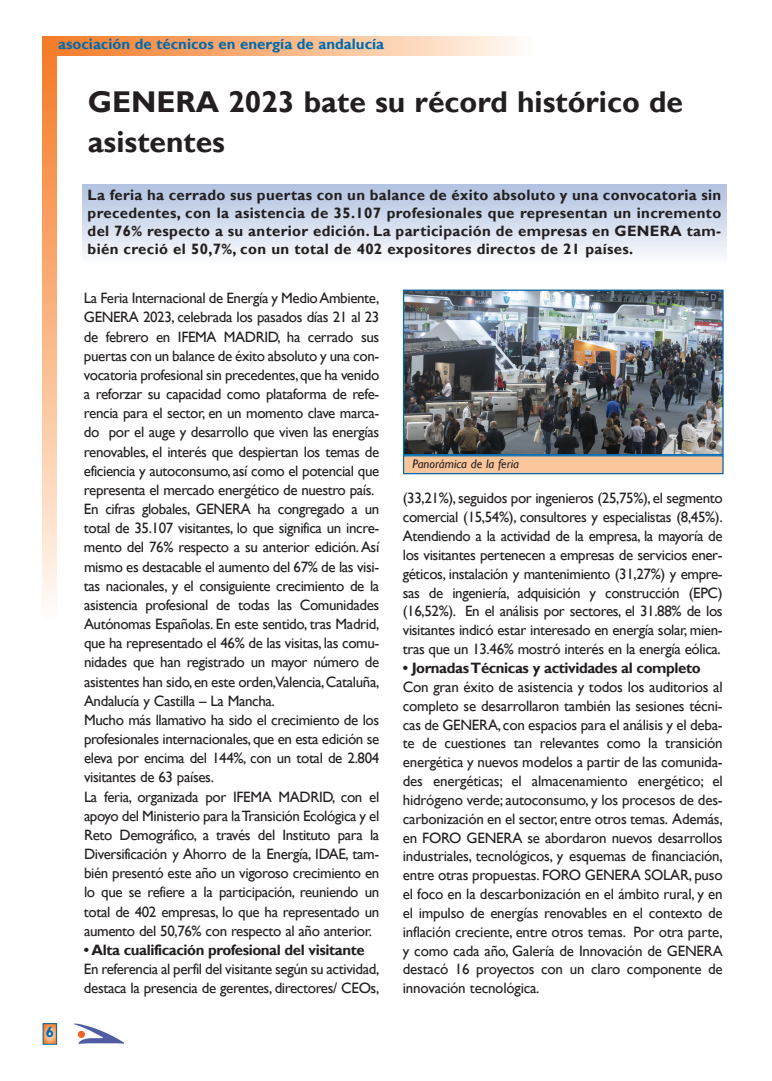
<style>
.page{position:relative;width:772px;height:1081px;background:#fff}
.page>*{position:absolute;margin:0;border:0;box-sizing:border-box;transform-origin:0 0}
.t1{font:700 30px/40px "Gill Sans";color:#231f20}
.t2{font:15px/19.1px "Gill Sans";letter-spacing:-.025em;color:#231f20;text-align:justify}
.t3{font:700 15px/18px "Gill Sans";letter-spacing:-.03em;color:#231f20;text-align:justify}
.t4{font:700 15px "Gill Sans";color:#006aad}
.t5{font:italic 12.5px "Gill Sans";color:#231f20}
</style>
<div class="page">
<svg style="left:45px;top:1025px;width:10px;height:17px"></svg>
<div style="left:43px;top:1023px;width:14px;height:21px;border:1px solid #006aad"></div>
<img style="left:75px;top:1023px;width:49px;height:21px">
<svg style="left:43px;top:55px;width:14px;height:549px;background:#f9b888"></svg>
<div style="left:43px;top:36px;width:490px;height:19px;background:linear-gradient(to right,#f47822,#fff9f1)"></div>
<div style="left:83px;top:184px;width:643px;height:79px;background:linear-gradient(to bottom,#b0c1e0,#fafbfd)"></div>
<img style="left:405px;top:291px;width:317px;height:162px">
<div style="left:403px;top:289px;width:321px;height:166px;border:1px solid #006aad"></div>
<div style="left:404px;top:456px;width:318px;height:17px;background:#fbc69c"></div>
<div style="left:403px;top:455px;width:321px;height:19px;border:1px solid #006aad"></div>
<p class="t4" style="left:58px;top:35px;width:328px">asociación de técnicos en energía de andalucía</p>
<h1 class="t1" style="left:88px;top:82px;width:597px">GENERA 2023 bate su récord histórico de asistentes</h1>
<p class="t3" style="left:88px;top:186px;width:635px">La feria ha cerrado sus puertas con un balance de éxito absoluto y una convocatoria sin precedentes, con la asistencia de 35.107 profesionales que representan un incremento del 76% respecto a su anterior edición. La participación de empresas en GENERA tam&shy;bién creció el 50,7%, con un total de 402 expositores directos de 21 países.</p>
<p class="t4" style="left:46px;top:1023px;width:10px">6</p>
<p class="t2" style="left:84px;top:288px;width:297px;text-align:left">La Feria Internacional de Energía y MedioAmbiente, GENERA 2023, celebrada los pasados días 21 al 23 de febrero en IFEMA MADRID, ha cerrado sus puertas con un balance de éxito absoluto y una con&shy;vocatoria profesional sin precedentes,que ha venido a reforzar su capacidad como plataforma de refe&shy;rencia para el sector, en un momento clave marca&shy;do por el auge y desarrollo que viven las energías renovables, el interés que despiertan los temas de eficiencia y autoconsumo, así como el potencial que representa el mercado energético de nuestro país.<br>En cifras globales, GENERA ha congregado a un total de 35.107 visitantes, lo que significa un incre&shy;mento del 76% respecto a su anterior edición.Así mismo es destacable el aumento del 67% de las visi&shy;tas nacionales, y el consiguiente crecimiento de la asistencia profesional de todas las Comunidades Autónomas Españolas. En este sentido, tras Madrid, que ha representado el 46% de las visitas, las comu&shy;nidades que han registrado un mayor número de asistentes han sido,en este orden,Valencia,Cataluña, Andalucía y Castilla – La Mancha.<br>Mucho más llamativo ha sido el crecimiento de los profesionales internacionales,que en esta edición se eleva por encima del 144%, con un total de 2.804 visitantes de 63 países.<br>La feria, organizada por IFEMA MADRID, con el apoyo del Ministerio para laTransición Ecológica y el Reto Demográfico, a través del Instituto para la Diversificación y Ahorro de la Energía, IDAE, tam&shy;bién presentó este año un vigoroso crecimiento en lo que se refiere a la participación, reuniendo un total de 402 empresas, lo que ha representado un aumento del 50,76% con respecto al año anterior.</p>
<p class="t3" style="left:84px;top:940px;width:282px">• Alta cualificación profesional del visitante</p>
<p class="t2" style="left:84px;top:959px;width:297px">En referencia al perfil del visitante según su actividad, destaca la presencia de gerentes, directores/ CEOs,</p>
<p class="t5" style="left:412px;top:456px;width:108px">Panorámica de la feria</p>
<p class="t2" style="left:403px;top:488px;width:321px">(33,21%), seguidos por ingenieros (25,75%), el segmento comercial (15,54%), consultores y especialistas (8,45%).<br>Atendiendo a la actividad de la empresa, la mayoría de los visitantes pertenecen a empresas de servicios ener&shy;géticos, instalación y mantenimiento (31,27%) y empre&shy;sas de ingeniería, adquisición y construcción (EPC) (16,52%). En el análisis por sectores, el 31.88% de los visitantes indicó estar interesado en energía solar, mien&shy;tras que un 13.46% mostró interés en la energía eólica.</p>
<p class="t3" style="left:403px;top:658px;width:299px">• JornadasTécnicas y actividades al completo</p>
<p class="t2" style="left:403px;top:677px;width:321px">Con gran éxito de asistencia y todos los auditorios al completo se desarrollaron también las sesiones técni&shy;cas de GENERA, con espacios para el análisis y el deba&shy;te de cuestiones tan relevantes como la transición energética y nuevos modelos a partir de las comunida&shy;des energéticas; el almacenamiento energético; el hidrógeno verde; autoconsumo, y los procesos de des&shy;carbonización en el sector, entre otros temas. Además, en FORO GENERA se abordaron nuevos desarrollos industriales, tecnológicos, y esquemas de financiación, entre otras propuestas. FORO GENERA SOLAR, puso el foco en la descarbonización en el ámbito rural, y en el impulso de energías renovables en el contexto de inflación creciente, entre otros temas. Por otra parte, y como cada año, Galería de Innovación de GENERA destacó 16 proyectos con un claro componente de innovación tecnológica.</p>
</div>
